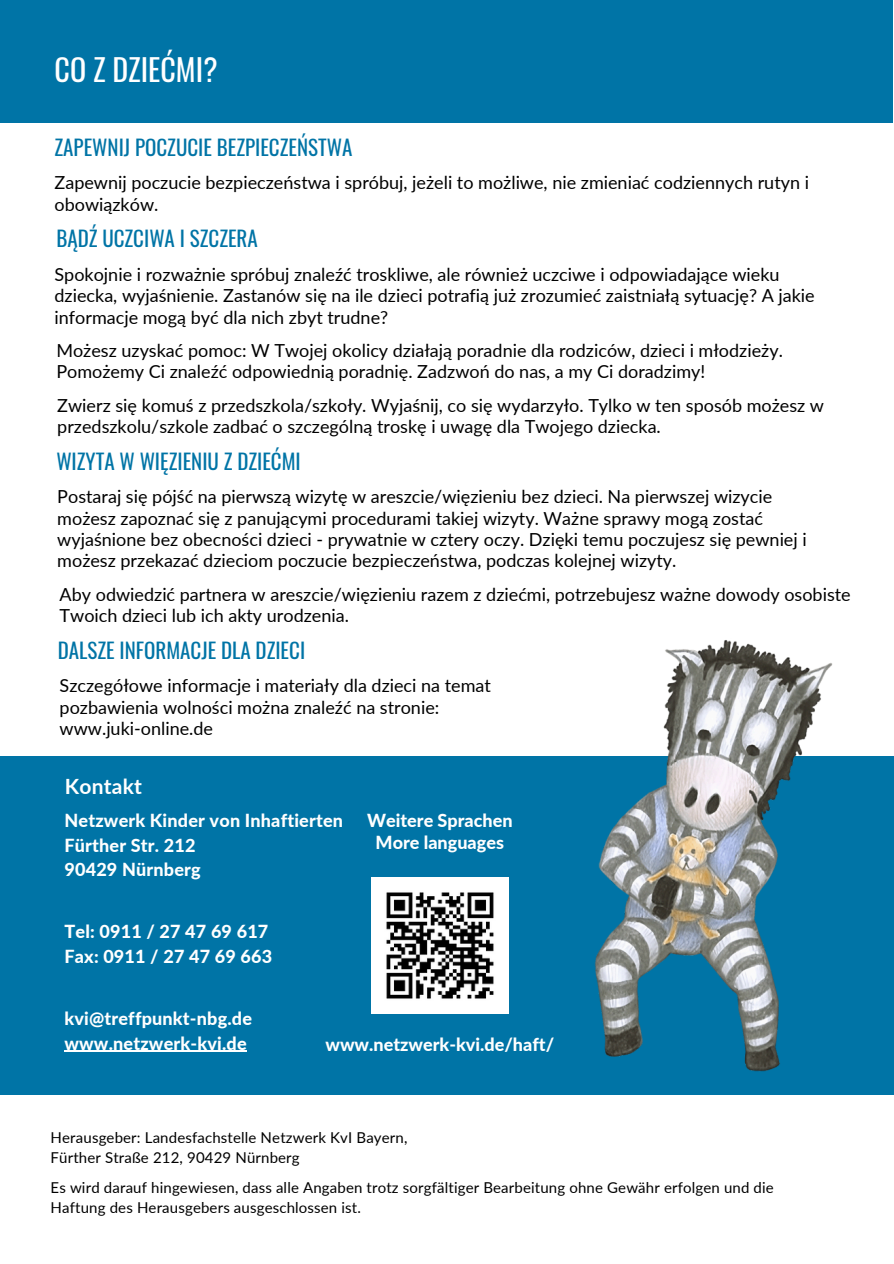
<style>
.page{position:relative;width:894px;height:1264px;background:#fff}
.page>*{position:absolute;margin:0;border:0;box-sizing:border-box;transform-origin:0 0}
.t1{font:30px "Oswald";color:#fff}
.t2{font:21px "Oswald";color:#0074a6}
.t3{font:700 21px "Lato";letter-spacing:.01em;color:#fff}
.t4{font:18px/21.3px "Lato";color:#000}
.t5{font:800 18px/24.8px "Lato";letter-spacing:.01em;color:#fff}
.t6{font:15px/20.2px "Lato";letter-spacing:.01em;color:#000}
</style>
<div class="page">
<div style="left:0;top:0;width:892px;height:123px;background:#0074a6"></div>
<div style="left:0;top:756px;width:893px;height:339px;background:#0074a6"></div>
<img style="left:595px;top:640px;width:238px;height:432px">
<img style="left:372px;top:877px;width:136px;height:136px">
<hr style="left:64px;top:1050px;width:183px;height:1px;background:#fff">
<h2 class="t1" style="left:55px;top:46px;width:165px">CO Z DZIEĆMI?</h2>
<h5 class="t2" style="left:55px;top:131px;width:299px">ZAPEWNIJ POCZUCIE BEZPIECZEŃSTWA</h5>
<h5 class="t4" style="left:55px;top:172px;width:755px">Zapewnij poczucie bezpieczeństwa i spróbuj, jeżeli to możliwe, nie zmieniać codziennych rutyn i obowiązków.</h5>
<h2 class="t2" style="left:56px;top:222px;width:203px">BĄDŹ UCZCIWA I SZCZERA</h2>
<h5 class="t4" style="left:55px;top:263px;width:761px">Spokojnie i rozważnie spróbuj znaleźć troskliwe, ale również uczciwe i odpowiadające wieku dziecka, wyjaśnienie. Zastanów się na ile dzieci potrafią już zrozumieć zaistniałą sytuację? A jakie informacje mogą być dla nich zbyt trudne?</h5>
<h5 class="t4" style="left:56px;top:339px;width:727px">Możesz uzyskać pomoc: W Twojej okolicy działają poradnie dla rodziców, dzieci i młodzieży.<br>Pomożemy Ci znaleźć odpowiednią poradnię. Zadzwoń do nas, a my Ci doradzimy!</h5>
<h5 class="t4" style="left:57px;top:394px;width:768px">Zwierz się komuś z przedszkola/szkoły. Wyjaśnij, co się wydarzyło. Tylko w ten sposób możesz w przedszkolu/szkole zadbać o szczególną troskę i uwagę dla Twojego dziecka.</h5>
<h2 class="t2" style="left:56px;top:445px;width:246px">WIZYTA W WIĘZIENIU Z DZIEĆMI</h2>
<h5 class="t4" style="left:57px;top:485px;width:750px">Postaraj się pójść na pierwszą wizytę w areszcie/więzieniu bez dzieci. Na pierwszej wizycie możesz zapoznać się z panującymi procedurami takiej wizyty. Ważne sprawy mogą zostać wyjaśnione bez obecności dzieci - prywatnie w cztery oczy. Dzięki temu poczujesz się pewniej i możesz przekazać dzieciom poczucie bezpieczeństwa, podczas kolejnej wizyty.</h5>
<p class="t4" style="left:60px;top:583px;width:792px">Aby odwiedzić partnera w areszcie/więzieniu razem z dziećmi, potrzebujesz ważne dowody osobiste<br>Twoich dzieci lub ich akty urodzenia.</p>
<h1 class="t2" style="left:58px;top:634px;width:249px">DALSZE INFORMACJE DLA DZIECI</h1>
<h3 class="t4" style="left:60px;top:674px;width:433px">Szczegółowe informacje i materiały dla dzieci na temat pozbawienia wolności można znaleźć na stronie: www.juki-online.de</h3>
<h4 class="t3" style="left:65px;top:772px;width:79px">Kontakt</h4>
<h4 class="t5" style="left:367px;top:809px;width:147px;line-height:21.3px;text-align:center">Weitere Sprachen<br>More languages</h4>
<p class="t5" style="left:64px;top:807px;width:280px">Netzwerk Kinder von Inhaftierten<br>Fürther Str. 212<br>90429 Nürnberg</p>
<p class="t5" style="left:64px;top:918px;width:209px">Tel: 0911 / 27 47 69 617<br>Fax: 0911 / 27 47 69 663</p>
<p class="t5" style="left:64px;top:1005px;width:189px">kvi@treffpunkt-nbg.de www.netzwerk-kvi.de</p>
<h4 class="t5" style="left:325px;top:1031px;width:230px">www.netzwerk-kvi.de/haft/</h4>
<h4 class="t6" style="left:51px;top:1126px;width:358px">Herausgeber: Landesfachstelle Netzwerk KvI Bayern,</h4>
<p class="t6" style="left:51px;top:1146px;width:250px">Fürther Straße 212, 90429 Nürnberg</p>
<h4 class="t6" style="left:51px;top:1176px;width:724px">Es wird darauf hingewiesen, dass alle Angaben trotz sorgfältiger Bearbeitung ohne Gewähr erfolgen und die<br>Haftung des Herausgebers ausgeschlossen ist.</h4>
</div>
